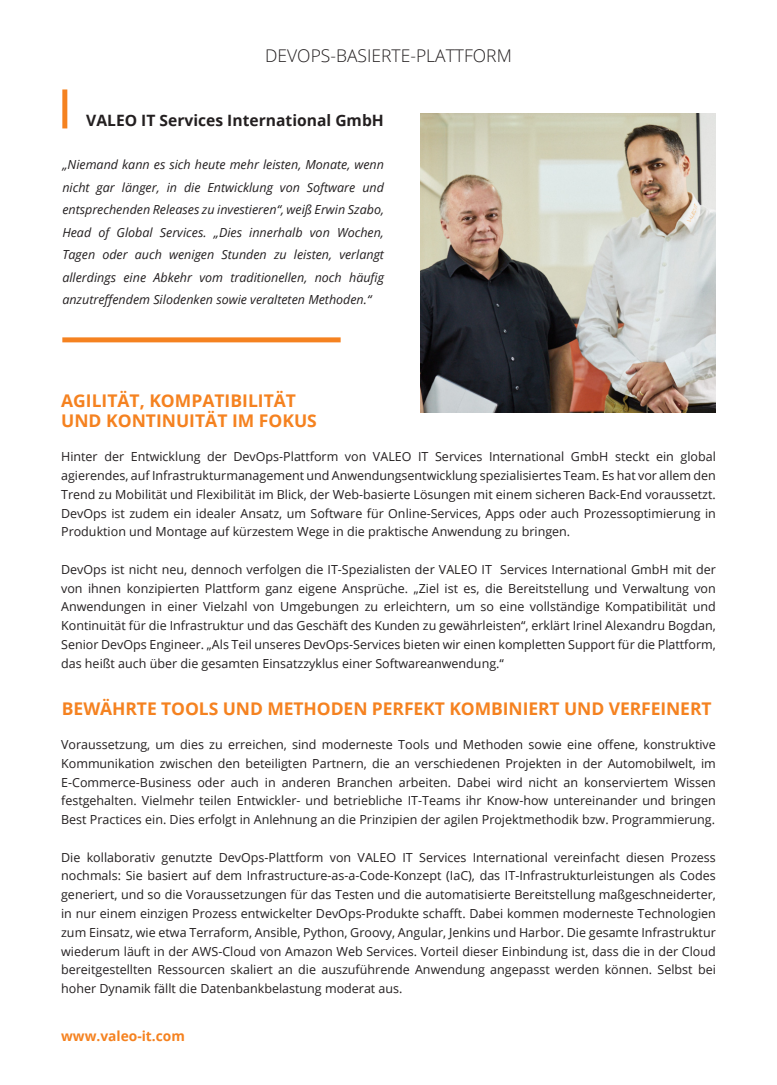
<style>
.page{position:relative;width:777px;height:1085px;background:#fff}
.page>*{position:absolute;margin:0;border:0;box-sizing:border-box;transform-origin:0 0}
.Abschnittstitel_Seit{font:700 17.5px/20px "Open Sans";letter-spacing:-.005em;color:#f58220}
.Seitenkopfzeile___sc{font:300 17.5px "Open Sans";color:#231f20}
.Blauer_Text___linksb{font:700 15.62px "Open Sans";color:#231f20}
.Blauer_Text___rechts{font:700 13.75px "Open Sans";color:#f58220}
.Seitentext___schwarz{font:12.5px/18.8px "Open Sans";color:#231f20;text-align:justify}
.Blockzitat_Text{font:italic 12.5px/22.5px "Open Sans";color:#231f20;text-align:justify}
</style>
<div class="page">
<img style="left:420px;top:114px;width:296px;height:299px">
<div style="left:62px;top:337px;width:278px;height:5px;background:#f58220"></div>
<div style="left:62px;top:89px;width:5px;height:39px;background:#f58220"></div>
<p class="Seitenkopfzeile___sc" style="left:265px;top:44px;width:248px">DEVOPS-BASIERTE-PLATTFORM</p>
<p class="Blauer_Text___linksb" style="left:86px;top:109px;width:299px">VALEO IT Services International GmbH</p>
<p class="Blockzitat_Text" style="left:62px;top:153px;width:323px">„Niemand kann es sich heute mehr leisten, Monate, wenn nicht gar länger, in die Entwicklung von Software und entsprechenden Releases zu investieren“, weiß Erwin Szabo, Head of Global Services. „Dies innerhalb von Wochen, Tagen oder auch wenigen Stunden zu leisten, verlangt allerdings eine Abkehr vom traditionellen, noch häufig anzutreffendem Silodenken sowie veralteten Methoden.“</p>
<p class="Abschnittstitel_Seit" style="left:61px;top:391px;width:257px">AGILITÄT, KOMPATIBILITÄT<br>UND KONTINUITÄT IM FOKUS</p>
<p class="Seitentext___schwarz" style="left:61px;top:447px;width:656px">Hinter der Entwicklung der DevOps-Plattform von VALEO IT Services International GmbH steckt ein global agierendes, auf Infrastrukturmanagement und Anwendungsentwicklung spezialisiertes Team. Es hat vor allem den Trend zu Mobilität und Flexibilität im Blick, der Web-basierte Lösungen mit einem sicheren Back-End voraussetzt.<br>DevOps ist zudem ein idealer Ansatz, um Software für Online-Services, Apps oder auch Prozessoptimierung in Produktion und Montage auf kürzestem Wege in die praktische Anwendung zu bringen.</p>
<p class="Seitentext___schwarz" style="left:61px;top:559px;width:656px">DevOps ist nicht neu, dennoch verfolgen die IT-Spezialisten der VALEO IT Services International GmbH mit der von ihnen konzipierten Plattform ganz eigene Ansprüche. „Ziel ist es, die Bereitstellung und Verwaltung von Anwendungen in einer Vielzahl von Umgebungen zu erleichtern, um so eine vollständige Kompatibilität und Kontinuität für die Infrastruktur und das Geschäft des Kunden zu gewährleisten“, erklärt Irinel Alexandru Bogdan, Senior DevOps Engineer. „Als Teil unseres DevOps-Services bieten wir einen kompletten Support für die Plattform, das heißt auch über die gesamten Einsatzzyklus einer Softwareanwendung.“</p>
<p class="Abschnittstitel_Seit" style="left:62px;top:698px;width:651px">BEWÄHRTE TOOLS UND METHODEN PERFEKT KOMBINIERT UND VERFEINERT</p>
<p class="Seitentext___schwarz" style="left:61px;top:735px;width:656px">Voraussetzung, um dies zu erreichen, sind moderneste Tools und Methoden sowie eine offene, konstruktive Kommunikation zwischen den beteiligten Partnern, die an verschiedenen Projekten in der Automobilwelt, im E-Commerce-Business oder auch in anderen Branchen arbeiten. Dabei wird nicht an konserviertem Wissen festgehalten. Vielmehr teilen Entwickler- und betriebliche IT-Teams ihr Know-how untereinander und bringen Best Practices ein. Dies erfolgt in Anlehnung an die Prinzipien der agilen Projektmethodik bzw. Programmierung.</p>
<p class="Seitentext___schwarz" style="left:61px;top:847px;width:656px">Die kollaborativ genutzte DevOps-Plattform von VALEO IT Services International vereinfacht diesen Prozess nochmals: Sie basiert auf dem Infrastructure-as-a-Code-Konzept (IaC), das IT-Infrastrukturleistungen als Codes generiert, und so die Voraussetzungen für das Testen und die automatisierte Bereitstellung maßgeschneiderter, in nur einem einzigen Prozess entwickelter DevOps-Produkte schafft. Dabei kommen moderneste Technologien zum Einsatz, wie etwa Terraform, Ansible, Python, Groovy, Angular, Jenkins und Harbor. Die gesamte Infrastruktur wiederum läuft in der AWS-Cloud von Amazon Web Services. Vorteil dieser Einbindung ist, dass die in der Cloud bereitgestellten Ressourcen skaliert an die auszuführende Anwendung angepasst werden können. Selbst bei hoher Dynamik fällt die Datenbankbelastung moderat aus.</p>
<p class="Blauer_Text___rechts" style="left:61px;top:1026px;width:125px">www.valeo-it.com</p>
</div>
